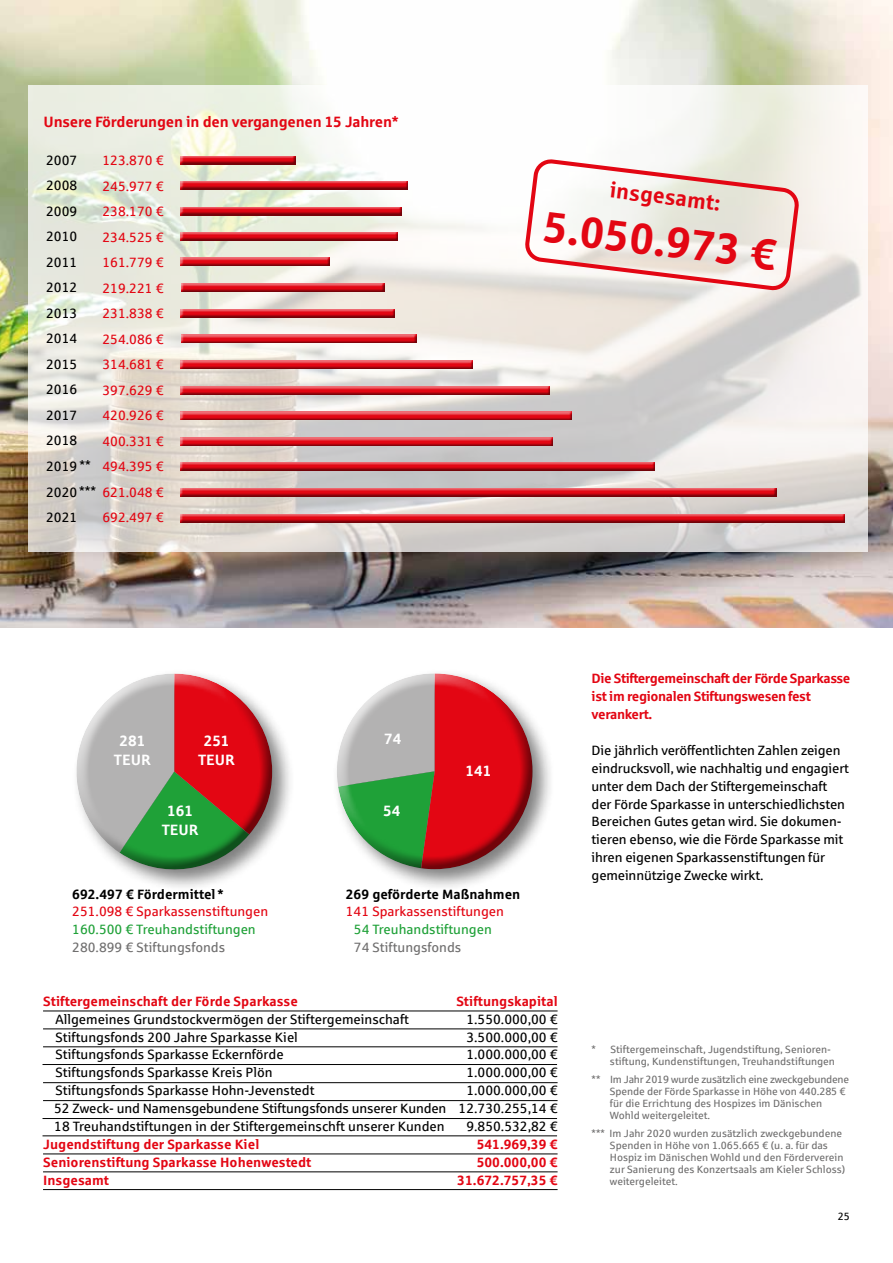
<style>
.page{position:relative;width:893px;height:1263px;background:#fff}
.page>*{position:absolute;margin:0;border:0;box-sizing:border-box;transform-origin:0 0}
.t1{font:700 43.2px "Sparkasse Rg";color:#e30613}
.t2{font:700 21.6px "Sparkasse Rg";color:#e30613}
.t3{font:700 15px "Sparkasse Rg";letter-spacing:-.01em;color:#e30613}
.t4{font:700 15px/19.5px "Sparkasse Rg";color:#fff;text-align:center}
.t5{font:13.5px/25.5px "Sparkasse Rg";letter-spacing:-.005em;color:#000}
.t6{font:13.5px/25.5px "Sparkasse Rg";color:#e30613;text-align:justify}
.t7{font:700 13.5px "Sparkasse Rg";color:#e30613}
.t8{font:700 13.5px/18px "Sparkasse Rg";letter-spacing:-.035em;color:#e30613}
.t9{font:13.5px "Sparkasse Rg";color:#1fa138}
.t10{font:700 13.5px "Sparkasse Rg";color:#000}
.t11{font:13.5px "Sparkasse Rg";color:#706f6f}
.t12{font:10.5px/12px "Sparkasse Rg";color:#706f6f}
.t13{font:10.5px "Sparkasse Rg";color:#000}
</style>
<div class="page">
<img style="left:0;top:0;width:893px;height:627px">
<svg style="left:28px;top:85px;width:839px;height:467px"></svg>
<div style="left:71px;top:669px;width:224px;height:223px;background:#000;opacity:.5"></div>
<svg style="left:74px;top:674px;width:198px;height:207px"></svg>
<div style="left:72px;top:671px;width:178px;height:176px;background:#fff;opacity:.75"></div>
<div style="left:90px;top:687px;width:195px;height:196px;background:#000;opacity:.5"></div>
<hr style="left:43px;top:1011px;width:515px;height:1px;background:#000">
<hr style="left:43px;top:1029px;width:515px;height:1px;background:#000">
<hr style="left:43px;top:1046px;width:515px;height:1px;background:#000">
<hr style="left:43px;top:1064px;width:514px;height:1px;background:#000">
<hr style="left:43px;top:1082px;width:515px;height:1px;background:#000">
<hr style="left:43px;top:1100px;width:515px;height:1px;background:#000">
<hr style="left:43px;top:1118px;width:514px;height:1px;background:#000">
<hr style="left:43px;top:1135px;width:514px;height:1px;background:#000">
<hr style="left:43px;top:1154px;width:515px;height:1px;background:#000">
<hr style="left:43px;top:1171px;width:515px;height:1px;background:#000">
<hr style="left:43px;top:1189px;width:515px;height:1px;background:#000">
<div style="left:332px;top:668px;width:224px;height:224px;background:#000;opacity:.5"></div>
<div style="left:331px;top:671px;width:180px;height:185px;background:#fff;opacity:.75"></div>
<div style="left:350px;top:687px;width:196px;height:195px;background:#000;opacity:.5"></div>
<div style="left:180px;top:154px;width:393px;height:292px;background:#000;opacity:.5"></div>
<div style="left:180px;top:460px;width:475px;height:11px;background:#000;opacity:.5"></div>
<div style="left:180px;top:486px;width:597px;height:11px;background:#000;opacity:.5"></div>
<div style="left:180px;top:512px;width:666px;height:11px;background:#000;opacity:.5"></div>
<svg style="left:522px;top:157px;width:280px;height:137px"></svg>
<p class="t3" style="left:44px;top:112px;width:357px">Unsere Förderungen in den vergangenen 15 Jahren*</p>
<p class="t5" style="left:46px;top:147px;width:51px">2007<br>2008<br>2009<br>2010<br>2011<br>2012<br>2013<br>2014<br>2015<br>2016<br>2017<br>2018<br>2019 **<br>2020***<br>2021</p>
<p class="t6" style="left:102px;top:147px;width:63px">123.870 € 245.977 € 238.170 € 234.525 € 161.779 € 219.221 € 231.838 € 254.086 € 314.681 € 397.629 € 420.926 € 400.331 € 494.395 € 621.048 € 692.497 €</p>
<h2 class="t2" style="left:612px;top:176px;width:113px;rotate:7deg">insgesamt:</h2>
<h1 class="t1" style="left:547px;top:199px;width:236px;rotate:7deg">5.050.973 €</h1>
<p class="t4" style="left:114px;top:730px;width:39px">281<br>TEUR</p>
<p class="t4" style="left:198px;top:730px;width:39px">251<br>TEUR</p>
<p class="t4" style="left:162px;top:800px;width:39px">161<br>TEUR</p>
<p class="t4" style="left:384px;top:728px;width:19px">74</p>
<p class="t4" style="left:383px;top:800px;width:19px">54</p>
<p class="t4" style="left:466px;top:760px;width:27px">141</p>
<p class="t8" style="left:592px;top:669px;width:260px">Die Stiftergemeinschaft der Förde Sparkasse ist im regionalen Stiftungswesen fest verankert.</p>
<p class="t5" style="left:592px;top:741px;width:259px;line-height:18px">Die jährlich veröffentlichten Zahlen zeigen eindrucksvoll, wie nachhaltig und engagiert unter dem Dach der Stiftergemeinschaft der Förde Sparkasse in unterschiedlichsten Bereichen Gutes getan wird. Sie dokumen&shy;tieren ebenso, wie die Förde Sparkasse mit ihren eigenen Sparkassenstiftungen für gemeinnützige Zwecke wirkt.</p>
<p class="t10" style="left:72px;top:885px;width:153px">692.497 € Fördermittel *</p>
<p class="t6" style="left:72px;top:899px;width:197px">251.098 € Sparkassenstiftungen</p>
<p class="t9" style="left:72px;top:921px;width:185px">160.500 € Treuhandstiftungen</p>
<p class="t11" style="left:72px;top:939px;width:154px">280.899 € Stiftungsfonds</p>
<p class="t10" style="left:346px;top:885px;width:176px">269 geförderte Maßnahmen</p>
<p class="t6" style="left:346px;top:899px;width:160px">141 Sparkassenstiftungen</p>
<p class="t9" style="left:354px;top:921px;width:139px">54 Treuhandstiftungen</p>
<p class="t11" style="left:354px;top:939px;width:109px">74 Stiftungsfonds</p>
<p class="t7" style="left:43px;top:992px;width:256px">Stiftergemeinschaft der Förde Sparkasse</p>
<p class="t7" style="left:456px;top:992px;width:103px">Stiftungskapital</p>
<p class="t5" style="left:56px;top:1006px;width:355px">Allgemeines Grundstockvermögen der Stiftergemeinschaft</p>
<p class="t5" style="left:466px;top:1006px;width:93px">1.550.000,00 €</p>
<p class="t5" style="left:56px;top:1024px;width:244px">Stiftungsfonds 200 Jahre Sparkasse Kiel</p>
<p class="t5" style="left:466px;top:1024px;width:93px">3.500.000,00 €</p>
<p class="t5" style="left:56px;top:1042px;width:229px">Stiftungsfonds Sparkasse Eckernförde</p>
<p class="t5" style="left:466px;top:1042px;width:93px">1.000.000,00 €</p>
<p class="t5" style="left:56px;top:1059px;width:218px">Stiftungsfonds Sparkasse Kreis Plön</p>
<p class="t5" style="left:466px;top:1059px;width:93px">1.000.000,00 €</p>
<p class="t5" style="left:56px;top:1077px;width:260px">Stiftungsfonds Sparkasse Hohn-Jevenstedt</p>
<p class="t5" style="left:54px;top:1081px;width:505px;line-height:18px;text-align:justify;text-indent:412px">1.000.000,00 € 52 Zweck- und Namensgebundene Stiftungsfonds unserer Kunden 12.730.255,14 € 18 Treuhandstiftungen in der Stiftergemeinschft unserer Kunden</p>
<p class="t5" style="left:466px;top:1113px;width:93px">9.850.532,82 €</p>
<p class="t7" style="left:43px;top:1136px;width:218px">Jugendstiftung der Sparkasse Kiel</p>
<p class="t7" style="left:477px;top:1136px;width:83px">541.969,39 €</p>
<p class="t7" style="left:43px;top:1154px;width:270px">Seniorenstiftung Sparkasse Hohenwestedt</p>
<p class="t7" style="left:477px;top:1154px;width:83px">500.000,00 €</p>
<p class="t7" style="left:43px;top:1172px;width:67px">Insgesamt</p>
<p class="t7" style="left:457px;top:1172px;width:102px">31.672.757,35 €</p>
<p class="t12" style="left:610px;top:1043px;width:227px;text-indent:-18px">* Stiftergemeinschaft, Jugendstiftung, Senioren&shy;stiftung, Kundenstiftungen, Treuhandstiftungen</p>
<p class="t12" style="left:610px;top:1073px;width:241px;text-indent:-18px">** Im Jahr 2019 wurde zusätzlich eine zweckgebundene Spende der Förde Sparkasse in Höhe von 440.285 € für die Errichtung des Hospizes im Dänischen Wohld weitergeleitet.</p>
<p class="t12" style="left:610px;top:1127px;width:237px;text-indent:-18px">*** Im Jahr 2020 wurden zusätzlich zweckgebundene Spenden in Höhe von 1.065.665 € (u. a. für das Hospiz im Dänischen Wohld und den Förderverein zur Sanierung des Konzertsaals am Kieler Schloss) weitergeleitet.</p>
<p class="t13" style="left:838px;top:1209px;width:14px">25</p>
</div>
